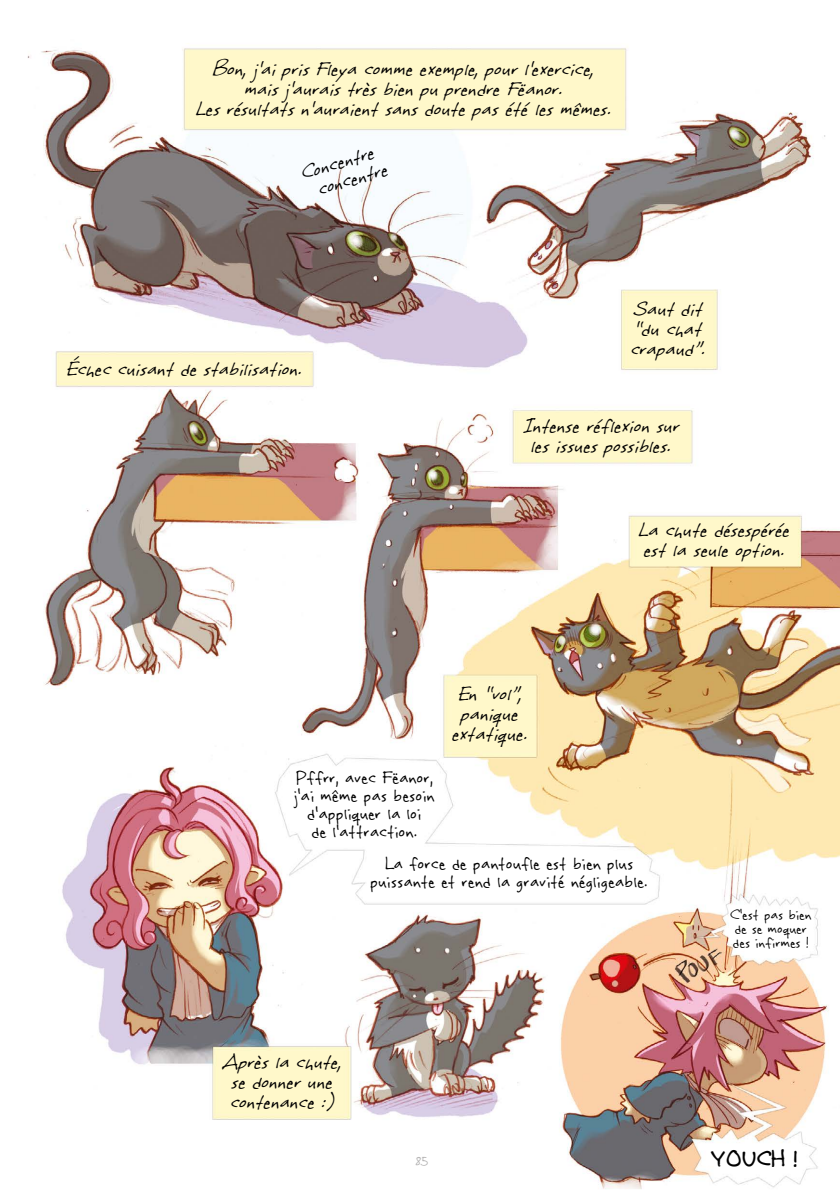
<style>
.page{position:relative;width:840px;height:1191px;background:#fff}
.page>*{position:absolute;margin:0;border:0;box-sizing:border-box;transform-origin:0 0}
.t1{font:700 26.6px "Rabioheadremix";color:#000}
.t2{font:italic 24px/20px "Rabioheadremix";color:#000;text-align:center}
.t3{font:22px/18px "Rabiohead";color:#000;text-align:center}
.t4{font:18px/14px "Rabiohead";color:#000}
.t5{font:15.8px "Rabiohead";color:#b3b2b2}
</style>
<div class="page">
<img style="left:27px;top:48px;width:812px;height:1141px">
<p class="t2" style="left:194px;top:58px;width:417px">Bon, j’ai pris Fleya comme exemple, pour l’exercice, mais j’aurais très bien pu prendre Fëanor.<br>Les résultats n’auraient sans doute pas été les mêmes.</p>
<p class="t2" style="left:296px;top:165px;width:86px;rotate:-17deg">Concentre concentre</p>
<p class="t2" style="left:64px;top:358px;width:237px">Échec cuisant de stabilisation.</p>
<p class="t2" style="left:629px;top:298px;width:76px;text-align:left">Saut dit “du chat crapaud”.</p>
<p class="t2" style="left:520px;top:415px;width:158px">Intense réflexion sur les issues possibles.</p>
<p class="t2" style="left:450px;top:683px;width:77px">En “vol”, panique extatique.</p>
<p class="t2" style="left:636px;top:519px;width:153px;text-align:left">La chute désespérée est la seule option.</p>
<p class="t3" style="left:293px;top:768px;width:142px">Pffrr, avec Fëanor, j’ai même pas besoin d’appliquer la loi<br>de l’attraction.</p>
<p class="t3" style="left:370px;top:853px;width:278px">La force de pantoufle est bien plus puissante et rend la gravité négligeable.</p>
<p class="t2" style="left:221px;top:1051px;width:121px">Après la chute, se donner une contenance :)</p>
<p class="t5" style="left:415px;top:1151px;width:14px">85</p>
<p class="t4" style="left:729px;top:907px;width:83px">C’est pas bien de se moquer des infirmes !</p>
<p class="t1" style="left:709px;top:1142px;width:89px">YOUCH !</p>
</div>
